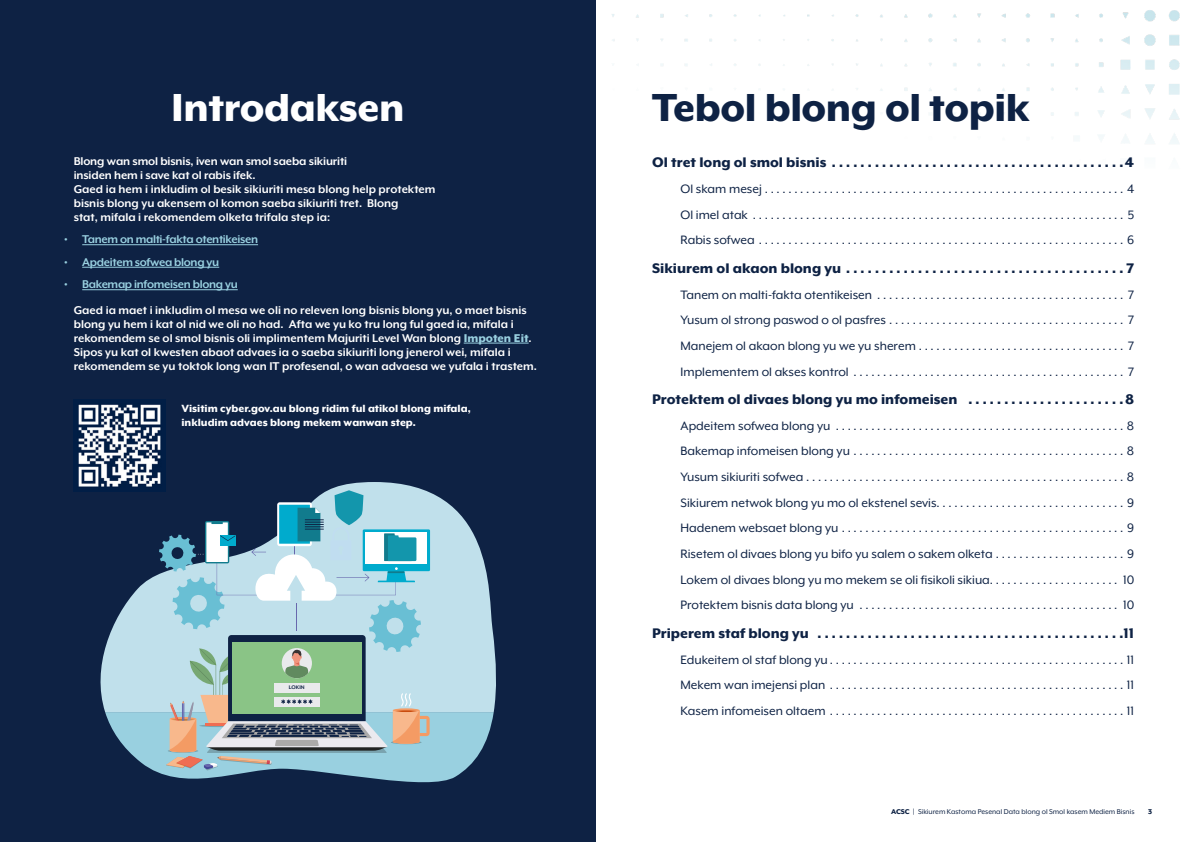
<style>
.page{position:relative;width:1191px;height:842px;background:#fff}
.page>*{position:absolute;margin:0;border:0;box-sizing:border-box;transform-origin:0 0}
.t1{font:800 45px "Mr Eaves XL Mod OT";letter-spacing:-.01em;color:#0e2244}
.t2{font:800 45px "Mr Eaves XL Mod OT";letter-spacing:-.01em;color:#fff}
.t3{font:800 16px "Mr Eaves XL Mod OT";color:#0e2244}
.t4{font:14px/25.7px "Mr Eaves XL Mod OT";color:#0e2244;text-align:justify}
.t5{font:700 13px/14px "Mr Eaves XL Mod OT";color:#fff}
.t6{font:700 13px "Mr Eaves XL Mod OT";letter-spacing:-.025em;color:#99d0e0}
.t7{font:800 12px/14px "Mr Eaves XL Mod OT";color:#fff}
.t8{font:8px "Mr Eaves XL Mod OT";color:#0e2244}
.t9{font:800 8px "Mr Eaves XL Mod OT";color:#0e2244}
.t10{font:700 6px "Mr Eaves XL Mod OT";color:#0e2244}
.s1{font-weight:800;color:#99d0e0}
.s2{font-weight:800}
</style>
<div class="page">
<img style="left:595px;top:0;width:585px;height:175px">
<div style="left:0;top:0;width:595px;height:842px;background:#0e2244"></div>
<img style="left:74px;top:399px;width:92px;height:93px">
<svg style="left:91px;top:482px;width:405px;height:230px"></svg>
<svg style="left:105px;top:490px;width:389px;height:293px"></svg>
<hr style="left:82px;top:244px;width:176px;height:1px;background:#99d0e0">
<hr style="left:82px;top:267px;width:137px;height:1px;background:#99d0e0">
<hr style="left:82px;top:290px;width:156px;height:1px;background:#99d0e0">
<hr style="left:464px;top:343px;width:64px;height:1px;background:#99d0e0">
<h1 class="t2" style="left:171px;top:82px;width:235px">Introdaksen</h1>
<h1 class="t1" style="left:652px;top:82px;width:379px">Tebol blong ol topik</h1>
<p class="t5" style="left:74px;top:154px;width:363px">Blong wan smol bisnis, iven wan smol saeba sikiuriti<br>insiden hem i save kat ol rabis ifek.<br>Gaed ia hem i inkludim ol besik sikiuriti mesa blong help protektem bisnis blong yu akensem ol komon saeba sikiuriti tret. Blong<br>stat, mifala i rekomendem olketa trifala step ia:</p>
<p class="t6" style="left:64px;top:232px;width:195px">• Tanem on malti-fakta otentikeisen</p>
<p class="t6" style="left:64px;top:255px;width:156px">• Apdeitem sofwea blong yu</p>
<p class="t6" style="left:64px;top:277px;width:175px">• Bakemap infomeisen blong yu</p>
<p class="t5" style="left:74px;top:303px;width:465px">Gaed ia maet i inkludim ol mesa we oli no releven long bisnis blong yu, o maet bisnis blong yu hem i kat ol nid we oli no had. Afta we yu ko tru long ful gaed ia, mifala i rekomendem se ol smol bisnis oli implimentem Majuriti Level Wan blong <span class="s1">Impoten Eit</span>.<br>Sipos yu kat ol kwesten abaot advaes ia o saeba sikiuriti long jenerol wei, mifala i rekomendem se yu toktok long wan IT profesenal, o wan advaesa we yufala i trastem.</p>
<p class="t7" style="left:181px;top:401px;width:291px">Visitim cyber.gov.au blong ridim ful atikol blong mifala, inkludim advaes blong mekem wanwan step.</p>
<p class="t3" style="left:652px;top:153px;width:483px">Ol tret long ol smol bisnis . . . . . . . . . . . . . . . . . . . . . . . . . . . . . . . . . . . . . . . . 4</p>
<p class="t4" style="left:680px;top:176px;width:455px">Ol skam mesej . . . . . . . . . . . . . . . . . . . . . . . . . . . . . . . . . . . . . . . . . . . . . . . . . . . . . . . . . . . . . 4<br>Ol imel atak . . . . . . . . . . . . . . . . . . . . . . . . . . . . . . . . . . . . . . . . . . . . . . . . . . . . . . . . . . . . . . . 5<br>Rabis sofwea . . . . . . . . . . . . . . . . . . . . . . . . . . . . . . . . . . . . . . . . . . . . . . . . . . . . . . . . . . . . . . 6</p>
<p class="t3" style="left:652px;top:259px;width:483px">Sikiurem ol akaon blong yu . . . . . . . . . . . . . . . . . . . . . . . . . . . . . . . . . . . . . . . 7</p>
<p class="t4" style="left:680px;top:281px;width:455px">Tanem on malti-fakta otentikeisen . . . . . . . . . . . . . . . . . . . . . . . . . . . . . . . . . . . . . . . . . . 7<br>Yusum ol strong paswod o ol pasfres . . . . . . . . . . . . . . . . . . . . . . . . . . . . . . . . . . . . . . . . 7<br>Manejem ol akaon blong yu we yu sherem . . . . . . . . . . . . . . . . . . . . . . . . . . . . . . . . . . . 7<br>Implementem ol akses kontrol . . . . . . . . . . . . . . . . . . . . . . . . . . . . . . . . . . . . . . . . . . . . . . 7</p>
<p class="t3" style="left:652px;top:390px;width:483px">Protektem ol divaes blong yu mo infomeisen . . . . . . . . . . . . . . . . . . . . . 8</p>
<p class="t4" style="left:680px;top:413px;width:455px">Apdeitem sofwea blong yu . . . . . . . . . . . . . . . . . . . . . . . . . . . . . . . . . . . . . . . . . . . . . . . . . 8<br>Bakemap infomeisen blong yu . . . . . . . . . . . . . . . . . . . . . . . . . . . . . . . . . . . . . . . . . . . . . . 8<br>Yusum sikiuriti sofwea . . . . . . . . . . . . . . . . . . . . . . . . . . . . . . . . . . . . . . . . . . . . . . . . . . . . . . 8<br>Sikiurem netwok blong yu mo ol ekstenel sevis................................9<br>Hadenem websaet blong yu . . . . . . . . . . . . . . . . . . . . . . . . . . . . . . . . . . . . . . . . . . . . . . . . 9<br>Risetem ol divaes blong yu bifo yu salem o sakem olketa . . . . . . . . . . . . . . . . . . . . . . 9<br>Lokem ol divaes blong yu mo mekem se oli fisikoli sikiua. . . . . . . . . . . . . . . . . . . . . . 10<br>Protektem bisnis data blong yu . . . . . . . . . . . . . . . . . . . . . . . . . . . . . . . . . . . . . . . . . . . . 10</p>
<p class="t3" style="left:652px;top:624px;width:483px">Priperem staf blong yu . . . . . . . . . . . . . . . . . . . . . . . . . . . . . . . . . . . . . . . . . . 11</p>
<p class="t4" style="left:680px;top:646px;width:455px">Edukeitem ol staf blong yu . . . . . . . . . . . . . . . . . . . . . . . . . . . . . . . . . . . . . . . . . . . . . . . . . . 11<br>Mekem wan imejensi plan . . . . . . . . . . . . . . . . . . . . . . . . . . . . . . . . . . . . . . . . . . . . . . . . . . 11<br>Kasem infomeisen oltaem . . . . . . . . . . . . . . . . . . . . . . . . . . . . . . . . . . . . . . . . . . . . . . . . . . 11</p>
<p class="t10" style="left:289px;top:684px;width:17px">LOKIN</p>
<p class="t8" style="left:891px;top:807px;width:245px"><span class="s2">ACSC |</span> Sikiurem Kastoma Pesenal Data blong ol Smol kasem Mediem Bisnis</p>
<p class="t9" style="left:1148px;top:807px;width:6px">3</p>
</div>
